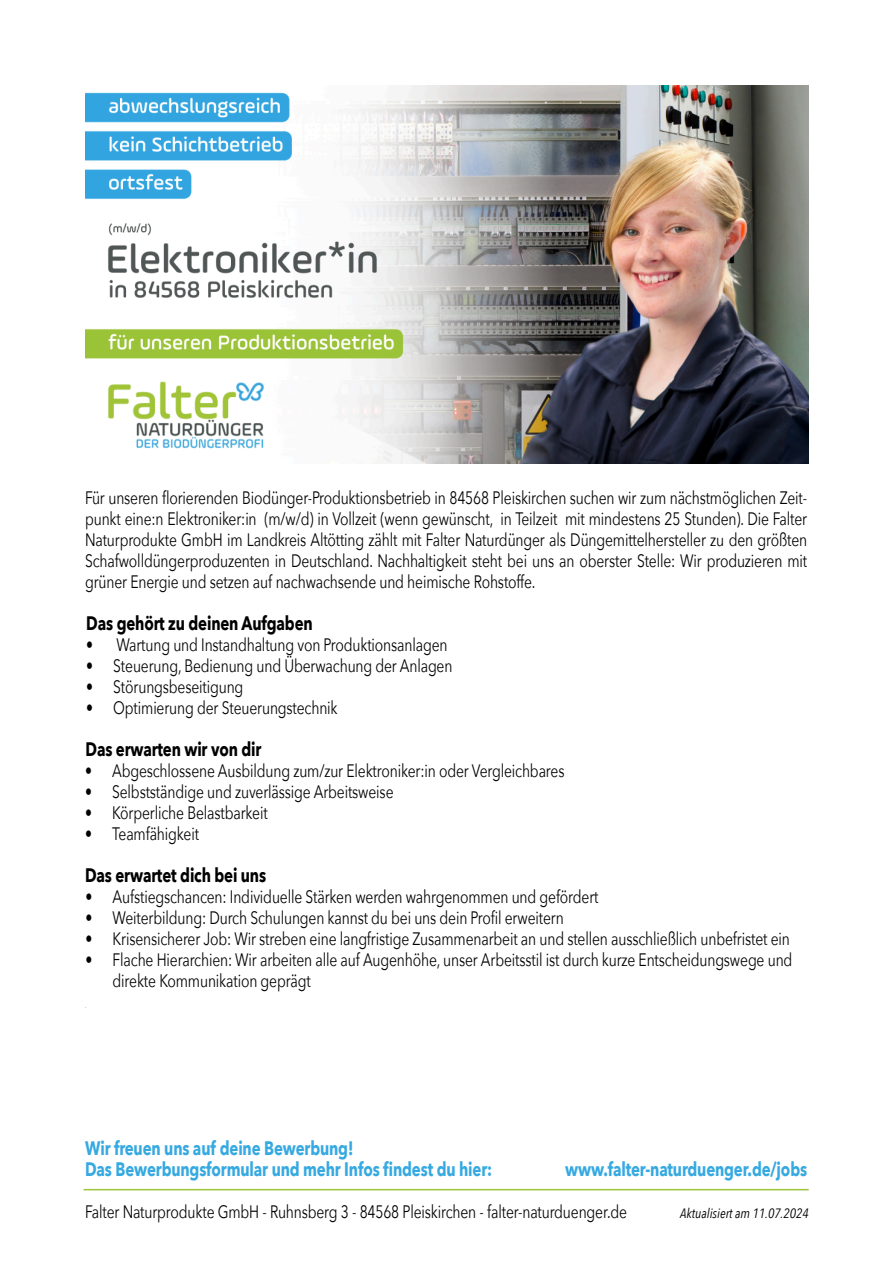
<style>
.page{position:relative;width:894px;height:1263px;background:#fff}
.page>*{position:absolute;margin:0;border:0;box-sizing:border-box;transform-origin:0 0}
.t1{font:700 19.5px/21px "Avenir Next";letter-spacing:-.01em;color:#36a9e1;scale:.77 1}
.t2{font:700 19.5px "Avenir Next";letter-spacing:-.01em;color:#000;scale:.77 1}
.t3{font:18px/21px "Avenir Next";letter-spacing:-.01em;color:#000;text-align:justify;scale:.77 1}
.t4{font:italic 13.5px "Avenir Next Condensed";color:#000}
</style>
<div class="page">
<img style="left:85px;top:85px;width:723px;height:378px">
<hr style="left:84px;top:1189px;width:723px;height:1px;background:#9fc63b">
<p class="t3" style="left:85px;top:488px;width:939px">Für unseren florierenden Biodünger-Produktionsbetrieb in 84568 Pleiskirchen suchen wir zum nächstmöglichen Zeit&shy;punkt eine:n Elektroniker:in (m/w/d) in Vollzeit (wenn gewünscht, in Teilzeit mit mindestens 25 Stunden). Die Falter Naturprodukte GmbH im Landkreis Altötting zählt mit Falter Naturdünger als Düngemittelhersteller zu den größten Schafwolldüngerproduzenten in Deutschland. Nachhaltigkeit steht bei uns an oberster Stelle: Wir produzieren mit grüner Energie und setzen auf nachwachsende und heimische Rohstoffe.</p>
<p class="t2" style="left:86px;top:610px;width:295px">Das gehört zu deinen Aufgaben</p>
<p class="t3" style="left:86px;top:635px;width:470px">• Wartung und Instandhaltung von Produktionsanlagen</p>
<p class="t3" style="left:86px;top:656px;width:477px">• Steuerung, Bedienung und Überwachung der Anlagen</p>
<p class="t3" style="left:86px;top:677px;width:205px">• Störungsbeseitigung</p>
<p class="t3" style="left:86px;top:698px;width:328px">• Optimierung der Steuerungstechnik</p>
<p class="t2" style="left:86px;top:736px;width:230px">Das erwarten wir von dir</p>
<p class="t3" style="left:85px;top:761px;width:623px">• Abgeschlossene Ausbildung zum/zur Elektroniker:in oder Vergleichbares</p>
<p class="t3" style="left:85px;top:782px;width:402px">• Selbstständige und zuverlässige Arbeitsweise</p>
<p class="t3" style="left:85px;top:803px;width:239px">• Körperliche Belastbarkeit</p>
<p class="t3" style="left:85px;top:824px;width:149px">• Teamfähigkeit</p>
<p class="t2" style="left:85px;top:862px;width:236px">Das erwartet dich bei uns</p>
<p class="t3" style="left:86px;top:887px;width:667px">• Aufstiegschancen: Individuelle Stärken werden wahrgenommen und gefördert</p>
<p class="t3" style="left:86px;top:908px;width:622px">• Weiterbildung: Durch Schulungen kannst du bei uns dein Profil erweitern</p>
<p class="t3" style="left:86px;top:929px;width:915px">• Krisensicherer Job: Wir streben eine langfristige Zusammenarbeit an und stellen ausschließlich unbefristet ein</p>
<p class="t3" style="left:113px;top:950px;width:884px;text-indent:-27px">• Flache Hierarchien: Wir arbeiten alle auf Augenhöhe, unser Arbeitsstil ist durch kurze Entscheidungswege und direkte Kommunikation geprägt</p>
<p class="t1" style="left:85px;top:1138px;width:530px">Wir freuen uns auf deine Bewerbung!<br>Das Bewerbungsformular und mehr Infos findest du hier:</p>
<p class="t1" style="left:565px;top:1159px;width:315px">www.falter-naturduenger.de/jobs</p>
<p class="t3" style="left:85px;top:1202px;width:705px">Falter Naturprodukte GmbH - Ruhnsberg 3 - 84568 Pleiskirchen - falter-naturduenger.de</p>
<p class="t4" style="left:680px;top:1204px;width:130px">Aktualisiert am 11.07.2024</p>
</div>
